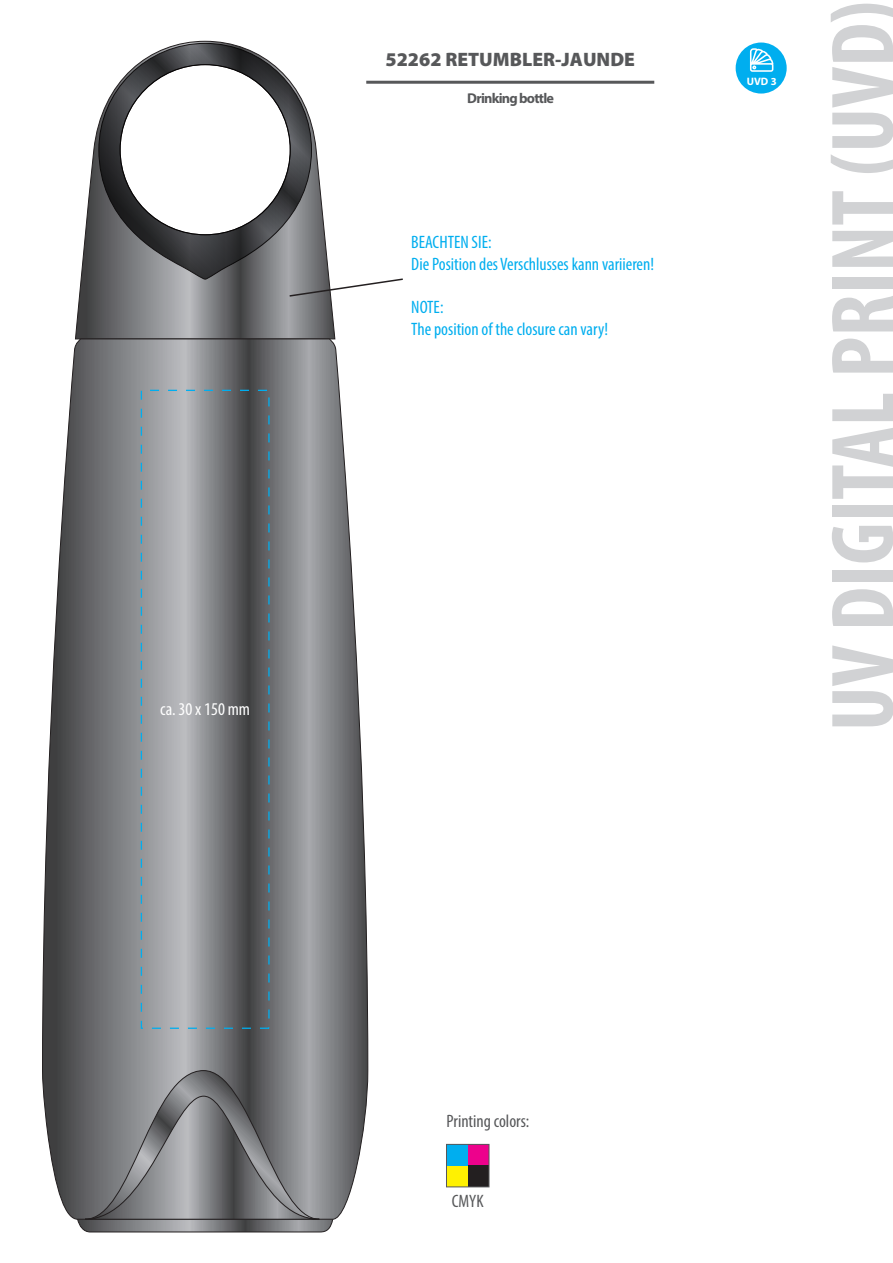
<style>
.page{position:relative;width:893px;height:1263px;background:#fff}
.page>*{position:absolute;margin:0;border:0;box-sizing:border-box;transform-origin:0 0}
.t1{font:700 condensed 90px "Myriad Pro";color:#d1d2d4}
.t2{font:900 19.5px "Myriad Pro";color:#57585a}
.t3{font:condensed 18px/21.6px "Myriad Pro";color:#00aeef}
.t4{font:condensed 18px "Myriad Pro";color:#57585a}
.t5{font:condensed 18px "Myriad Pro";color:#fff}
.t6{font:700 14.25px "Myriad Pro";letter-spacing:-.055em;color:#57585a}
.t7{font:700 10.8px "Myriad Pro";color:#fff}
</style>
<div class="page">
<hr style="left:366px;top:81px;width:288px;height:3px;background:#57585a">
<svg style="left:75px;top:41px;width:261px;height:298px"></svg>
<svg style="left:77px;top:1220px;width:256px;height:13px"></svg>
<svg style="left:98px;top:43px;width:214px;height:237px"></svg>
<svg style="left:42px;top:339px;width:327px;height:881px"></svg>
<svg style="left:84px;top:1070px;width:236px;height:150px"></svg>
<svg style="left:288px;top:277px;width:115px;height:21px"></svg>
<div style="left:736px;top:43px;width:51px;height:51px;background:#00aeef;border-radius:50%"></div>
<svg style="left:750px;top:48px;width:23px;height:24px"></svg>
<div style="left:141px;top:390px;width:129px;height:639px;border:1px dashed #00aeef"></div>
<div style="left:468px;top:1144px;width:21px;height:22px;background:#ed028c"></div>
<div style="left:468px;top:1166px;width:21px;height:21px;background:#231f20"></div>
<div style="left:446px;top:1166px;width:22px;height:21px;background:#fff101"></div>
<div style="left:446px;top:1144px;width:22px;height:22px;background:#00aeef"></div>
<div style="left:446px;top:1144px;width:43px;height:43px;border:1px solid #57585a"></div>
<p class="t5" style="left:160px;top:698px;width:91px">ca. 30 x 150 mm</p>
<p class="t2" style="left:386px;top:47px;width:251px">52262 RETUMBLER-JAUNDE</p>
<p class="t6" style="left:467px;top:89px;width:88px">Drinking bottle</p>
<p class="t3" style="left:411px;top:231px;width:244px">BEACHTEN SIE:<br>Die Position des Verschlusses kann variieren!</p>
<p class="t3" style="left:411px;top:296px;width:198px">NOTE:<br>The position of the closure can vary!</p>
<p class="t7" style="left:747px;top:75px;width:31px">UVD 3</p>
<h1 class="t1" style="left:807px;top:731px;width:732px;rotate:-90deg">UV DIGITAL PRINT (UVD)</h1>
<p class="t4" style="left:446px;top:1110px;width:84px">Printing colors:</p>
<p class="t4" style="left:452px;top:1190px;width:33px">CMYK</p>
</div>
